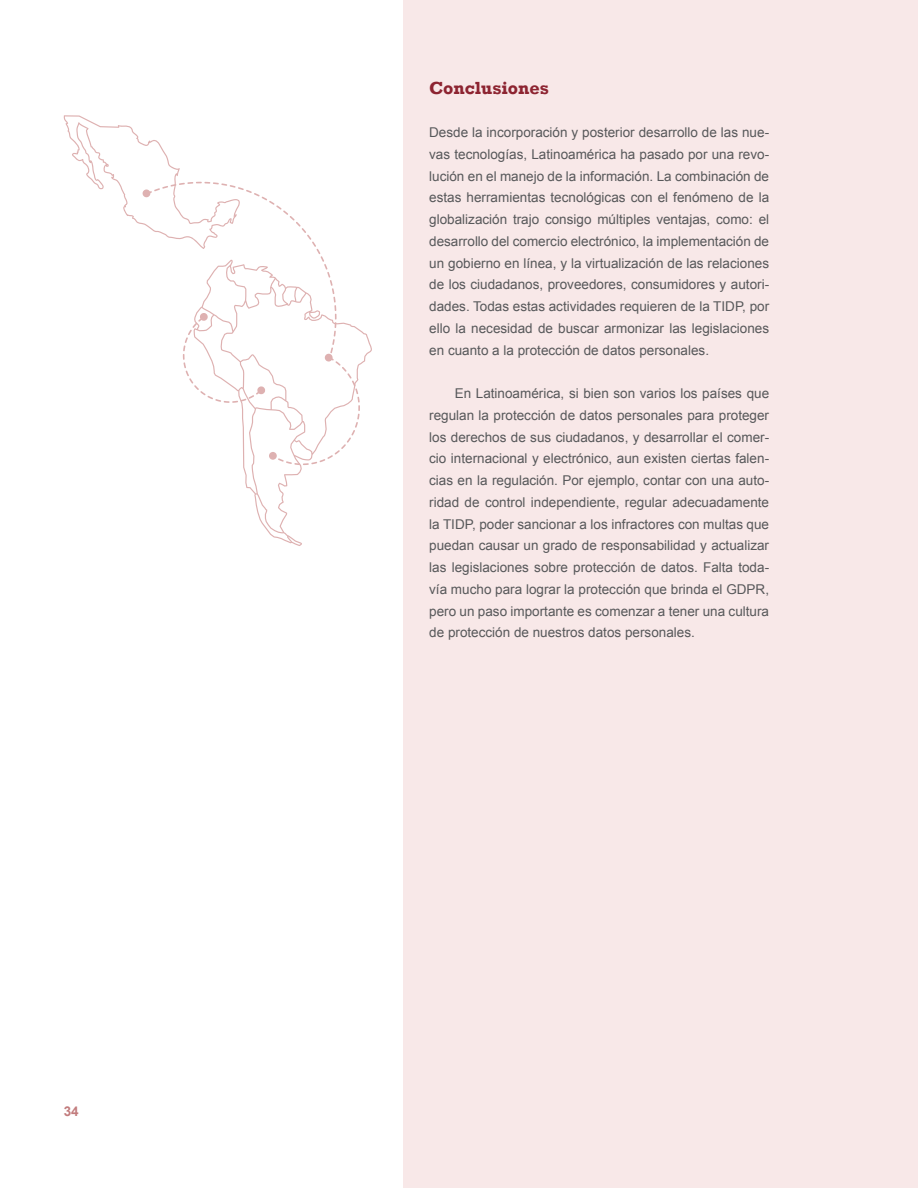
<style>
.page{position:relative;width:918px;height:1188px;background:#fff}
.page>*{position:absolute;margin:0;border:0;box-sizing:border-box;transform-origin:0 0}
.SUBTITULOS{font:700 18px "Rockwell";color:#8d2431}
.texto_normal_con_san{font:13.5px/21.8px "Arial";color:#57585a;text-align:justify}
.texto_normal_sin_san{font:13.5px/21.8px "Arial";color:#57585a;text-align:justify}
.t1{font:700 13.5px "Arial";color:#c27c7d}
</style>
<div class="page">
<div style="left:404px;top:0;width:514px;height:1188px;background:#f8e8e8"></div>
<svg style="left:243px;top:330px;width:129px;height:216px"></svg>
<svg style="left:64px;top:115px;width:296px;height:350px"></svg>
<p class="t1" style="left:64px;top:1102px;width:17px">34</p>
<p class="SUBTITULOS" style="left:429px;top:77px;width:121px">Conclusiones</p>
<p class="texto_normal_sin_san" style="left:429px;top:122px;width:341px">Desde la incorporación y posterior desarrollo de las nue&shy;vas tecnologías, Latinoamérica ha pasado por una revo&shy;lución en el manejo de la información. La combinación de estas herramientas tecnológicas con el fenómeno de la globalización trajo consigo múltiples ventajas, como: el desarrollo del comercio electrónico, la implementación de un gobierno en línea, y la virtualización de las relaciones de los ciudadanos, proveedores, consumidores y autori&shy;dades. Todas estas actividades requieren de la TIDP, por ello la necesidad de buscar armonizar las legislaciones en cuanto a la protección de datos personales.</p>
<p class="texto_normal_con_san" style="left:429px;top:383px;width:341px;text-indent:26px">En Latinoamérica, si bien son varios los países que regulan la protección de datos personales para proteger los derechos de sus ciudadanos, y desarrollar el comer&shy;cio internacional y electrónico, aun existen ciertas falen&shy;cias en la regulación. Por ejemplo, contar con una auto&shy;ridad de control independiente, regular adecuadamente la TIDP, poder sancionar a los infractores con multas que puedan causar un grado de responsabilidad y actualizar las legislaciones sobre protección de datos. Falta toda&shy;vía mucho para lograr la protección que brinda el GDPR, pero un paso importante es comenzar a tener una cultura de protección de nuestros datos personales.</p>
</div>
